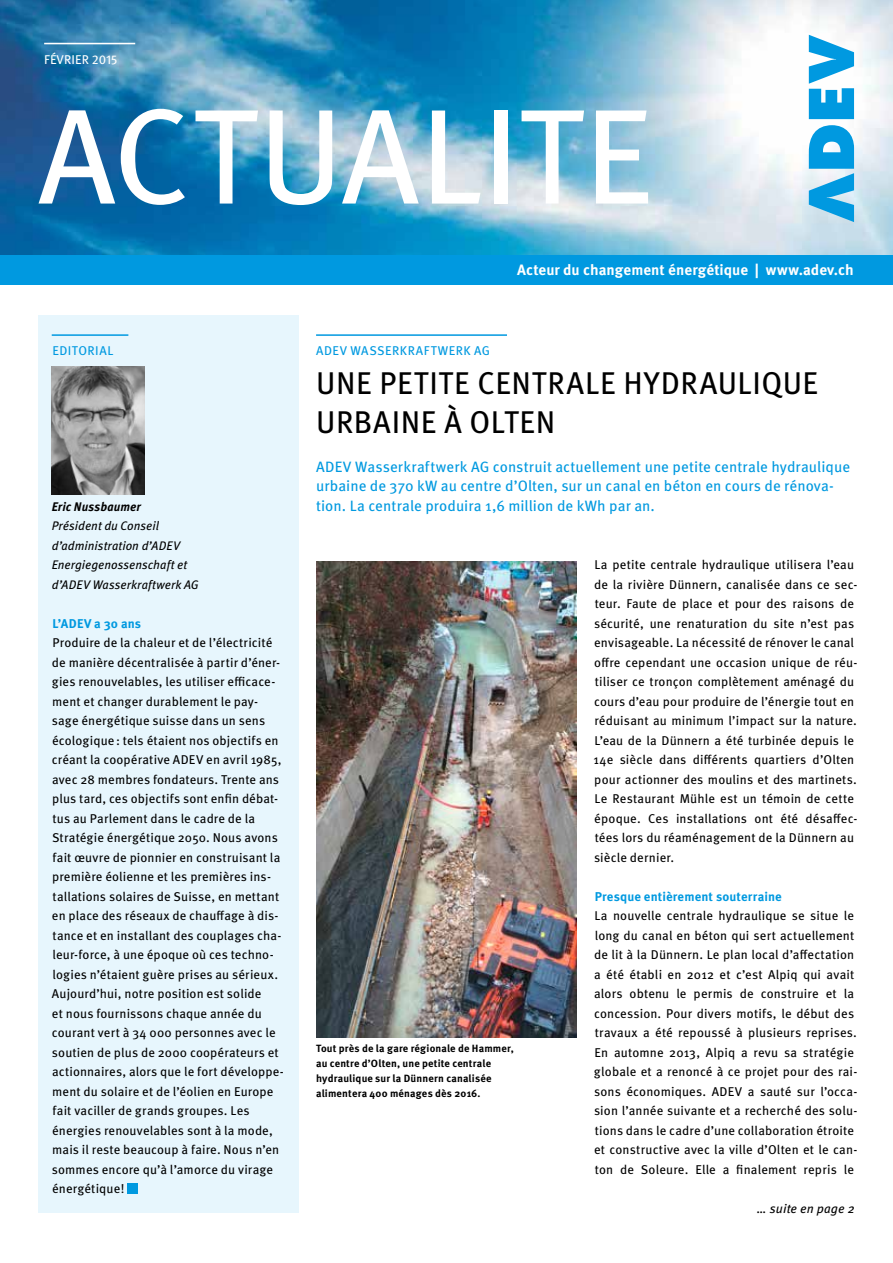
<style>
.page{position:relative;width:893px;height:1263px;background:#fff}
.page>*{position:absolute;margin:0;border:0;box-sizing:border-box;transform-origin:0 0}
.t1{font:135px "Meta Pro";color:#fff}
.t2{font:31.5px/39px "Meta Pro";letter-spacing:.02em;color:#000}
.t3{font:15px/19.5px "Meta Pro";letter-spacing:.005em;color:#0099e0}
.t4{font:700 15px "Meta Pro";color:#fff}
.t5{font:12.75px/19.5px "Meta Pro";letter-spacing:.01em;color:#000}
.t6{font:700 12.75px "Meta Pro";letter-spacing:.01em;color:#0099e0}
.t7{font:12.75px "Meta Pro";letter-spacing:.04em;color:#0099e0}
.t8{font:italic 12.75px "Meta Pro";letter-spacing:.005em;color:#000}
.t9{font:12.75px "Meta Pro";letter-spacing:.01em;color:#fff}
.t10{font:italic 12.45px/19.5px "Meta Pro";letter-spacing:.005em;color:#000}
.t11{font:italic 700 12.45px "Meta Pro";letter-spacing:.01em;color:#000}
.t12{font:700 10.5px/15px "Meta Pro";letter-spacing:.015em;color:#000}
</style>
<div class="page">
<div style="left:0;top:0;width:893px;height:285px;background:#0099e0"></div>
<img style="left:0;top:0;width:893px;height:254px">
<div style="left:38px;top:316px;width:261px;height:897px;background:#e7f6fd"></div>
<hr style="left:52px;top:334px;width:76px;height:2px;background:#0099e0">
<div style="left:127px;top:1183px;width:11px;height:10px;background:#0099e0"></div>
<hr style="left:316px;top:334px;width:191px;height:2px;background:#0099e0">
<img style="left:316px;top:561px;width:261px;height:476px">
<svg style="left:809px;top:125px;width:45px;height:97px"></svg>
<svg style="left:809px;top:35px;width:45px;height:84px"></svg>
<hr style="left:44px;top:43px;width:91px;height:1px;background:#fff">
<img style="left:51px;top:366px;width:94px;height:129px">
<p class="t9" style="left:44px;top:52px;width:75px">FÉVRIER 2015</p>
<h1 class="t1" style="left:38px;top:73px;width:616px">ACTUALITE</h1>
<p class="t7" style="left:52px;top:342px;width:62px">EDITORIAL</p>
<p class="t11" style="left:52px;top:498px;width:91px">Eric Nussbaumer</p>
<p class="t10" style="left:52px;top:516px;width:149px">Président du Conseil d’administration d’ADEV<br>Energiegenossenschaft et d’ADEV Wasserkraftwerk AG</p>
<p class="t6" style="left:53px;top:615px;width:90px">L’ADEV a 30 ans</p>
<p class="t5" style="left:52px;top:633px;width:234px">Produire de la chaleur et de l’électricité de manière décentralisée à partir d’éner&shy;gies renouvelables, les utiliser efficace&shy;ment et changer durablement le pay&shy;sage énergétique suisse dans un sens écologique: tels étaient nos objectifs en créant la coopérative ADEV en avril 1985, avec 28 membres fondateurs. Trente ans plus tard, ces objectifs sont enfin débat&shy;tus au Parlement dans le cadre de la Stratégie énergétique 2050. Nous avons fait œuvre de pionnier en construisant la première éolienne et les premières ins&shy;tallations solaires de Suisse, en mettant en place des réseaux de chauffage à dis&shy;tance et en installant des couplages cha&shy;leur-force, à une époque où ces techno&shy;logies n’étaient guère prises au sérieux.<br>Aujourd’hui, notre position est solide<br>et nous fournissons chaque année du courant vert à 34 000 personnes avec le soutien de plus de 2000 coopérateurs et actionnaires, alors que le fort développe&shy;ment du solaire et de l’éolien en Europe fait vaciller de grands groupes. Les énergies renouvelables sont à la mode, mais il reste beaucoup à faire. Nous n’en sommes encore qu’à l’amorce du virage énergétique!</p>
<p class="t4" style="left:517px;top:260px;width:338px">Acteur du changement énergétique | www.adev.ch</p>
<p class="t7" style="left:316px;top:342px;width:175px">ADEV WASSERKRAFTWERK AG</p>
<h2 class="t2" style="left:316px;top:363px;width:503px">UNE PETITE CENTRALE HYDRAULIQUE<br>URBAINE À OLTEN</h2>
<p class="t3" style="left:316px;top:457px;width:536px">ADEV Wasserkraftwerk AG construit actuellement une petite centrale hydraulique urbaine de 370 kW au centre d’Olten, sur un canal en béton en cours de rénova&shy;tion. La centrale produira 1,6 million de kWh par an.</p>
<p class="t12" style="left:316px;top:1041px;width:199px">Tout près de la gare régionale de Hammer, au centre d’Olten, une petite centrale hydraulique sur la Dünnern canalisée alimentera 400 ménages dès 2016.</p>
<p class="t5" style="left:594px;top:555px;width:265px">La petite centrale hydraulique utilisera l’eau de la rivière Dünnern, canalisée dans ce sec&shy;teur. Faute de place et pour des raisons de sécurité, une renaturation du site n’est pas envisageable. La nécessité de rénover le canal offre cependant une occasion unique de réu&shy;tiliser ce tronçon complètement aménagé du cours d’eau pour produire de l’énergie tout en réduisant au minimum l’impact sur la nature.<br>L’eau de la Dünnern a été turbinée depuis le 14e siècle dans différents quartiers d’Olten pour actionner des moulins et des martinets.<br>Le Restaurant Mühle est un témoin de cette époque. Ces installations ont été désaffec&shy;tées lors du réaménagement de la Dünnern au siècle dernier.</p>
<p class="t6" style="left:595px;top:888px;width:189px">Presque entièrement souterraine</p>
<p class="t5" style="left:594px;top:906px;width:265px">La nouvelle centrale hydraulique se situe le long du canal en béton qui sert actuellement de lit à la Dünnern. Le plan local d’affectation a été établi en 2012 et c’est Alpiq qui avait alors obtenu le permis de construire et la concession. Pour divers motifs, le début des travaux a été repoussé à plusieurs reprises.<br>En automne 2013, Alpiq a revu sa stratégie globale et a renoncé à ce projet pour des rai&shy;sons économiques. ADEV a sauté sur l’occa&shy;sion l’année suivante et a recherché des solu&shy;tions dans le cadre d’une collaboration étroite et constructive avec la ville d’Olten et le can&shy;ton de Soleure. Elle a finalement repris le</p>
<p class="t8" style="left:757px;top:1200px;width:99px">… suite en page 2</p>
</div>
